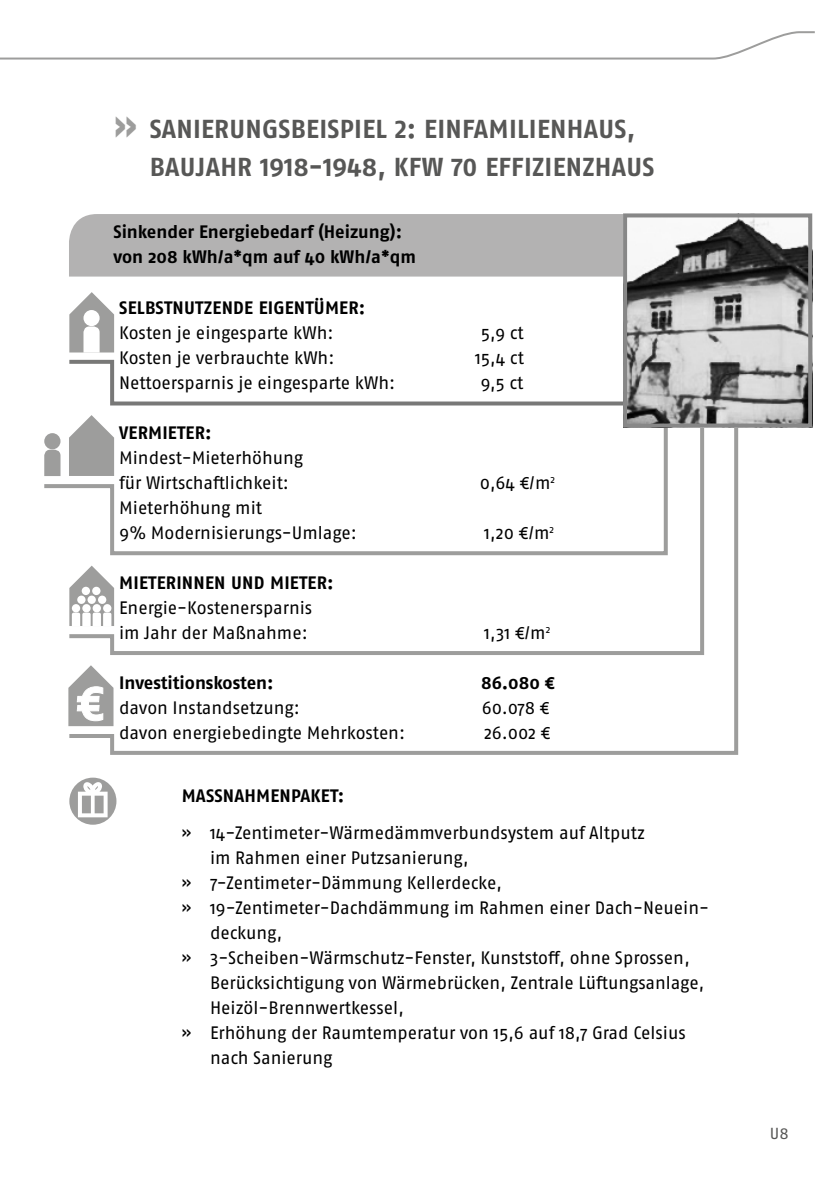
<style>
.page{position:relative;width:840px;height:1191px;background:#fff}
.page>*{position:absolute;margin:0;border:0;box-sizing:border-box;transform-origin:0 0}
.t1{font:700 26px/37.4px "Fago OT";letter-spacing:.01em;color:#575756}
.t2{font:18px/25px "Fago OT";letter-spacing:-.005em;color:#000}
.t3{font:700 18px/25px "Fago OT";color:#000}
.t4{font:16px "Fago OT";color:#575756}
.s1{font-size:40px;color:#9d9d9c}
</style>
<div class="page">
<svg style="left:0;top:31px;width:815px;height:29px"></svg>
<div style="left:69px;top:214px;width:553px;height:62px;background:#b3b2b2"></div>
<svg style="left:69px;top:777px;width:47px;height:47px"></svg>
<svg style="left:78px;top:782px;width:29px;height:35px"></svg>
<svg style="left:69px;top:292px;width:45px;height:60px"></svg>
<svg style="left:89px;top:415px;width:6px;height:3px"></svg>
<svg style="left:69px;top:359px;width:553px;height:47px"></svg>
<svg style="left:44px;top:433px;width:21px;height:56px"></svg>
<svg style="left:65px;top:422px;width:674px;height:333px"></svg>
<img style="left:627px;top:218px;width:179px;height:204px">
<div style="left:622px;top:213px;width:189px;height:214px;border:4px solid #878787"></div>
<svg style="left:68px;top:665px;width:45px;height:61px"></svg>
<h1 class="t1" style="left:150px;top:111px;width:506px;text-indent:-36px"><span class="s1">»</span> SANIERUNGSBEISPIEL 2: EINFAMILIENHAUS,<br>BAUJAHR 1918-1948, KFW 70 EFFIZIENZHAUS</h1>
<p class="t3" style="left:113px;top:220px;width:304px">SINKENDER ENERGIEBEDARF (HEIZUNG):<br>VON 208 KWH/A*QM AUF 40 KWH/A*QM</p>
<p class="t3" style="left:119px;top:295px;width:28px">SELBSTNUTZ</p>
<p class="t3" style="left:212px;top:295px;width:154px">ENDE EIG ENTÜMER:</p>
<p class="t2" style="left:119px;top:320px;width:216px">Kosten je eingesparte kWh:</p>
<p class="t2" style="left:480px;top:320px;width:45px">5,9 ct</p>
<p class="t2" style="left:119px;top:345px;width:217px">Kosten je verbrauchte kWh:</p>
<p class="t2" style="left:475px;top:345px;width:50px">15,4 ct</p>
<p class="t2" style="left:119px;top:370px;width:277px">Nettoersparnis je eingesparte kWh:</p>
<p class="t2" style="left:480px;top:370px;width:44px">9,5 ct</p>
<p class="t3" style="left:119px;top:420px;width:94px">VERMI ETER:</p>
<p class="t2" style="left:119px;top:445px;width:185px">Mindest-Mieterhöhung für Wirtschaftlichkeit:</p>
<p class="t2" style="left:479px;top:470px;width:77px">0,64 €/m<sup>2</sup></p>
<p class="t2" style="left:119px;top:495px;width:239px">Mieterhöhung mit<br>9% Modernisierungs-U mlage:</p>
<p class="t3" style="left:119px;top:570px;width:57px">MI ETERINN</p>
<p class="t3" style="left:205px;top:570px;width:38px">EN UND</p>
<p class="t3" style="left:270px;top:570px;width:65px">MI ETER:</p>
<p class="t2" style="left:119px;top:595px;width:194px">Energie-Kostenersparnis im Jahr der Maßnahme:</p>
<p class="t2" style="left:484px;top:520px;width:71px">1,20 €/m<sup>2</sup></p>
<p class="t2" style="left:484px;top:620px;width:68px">1,31 €/m<sup>2</sup></p>
<p class="t3" style="left:119px;top:670px;width:156px">I NVESTITIONSKOSTEN:</p>
<p class="t3" style="left:481px;top:670px;width:75px">86.080 €</p>
<p class="t2" style="left:119px;top:695px;width:182px">davon Instandsetzung:</p>
<p class="t2" style="left:481px;top:695px;width:69px">60.078 €</p>
<p class="t2" style="left:119px;top:720px;width:287px">davon energiebedingte Mehrkosten:</p>
<p class="t2" style="left:483px;top:720px;width:68px">26.002 €</p>
<p class="t3" style="left:182px;top:783px;width:164px">MASSNAHMENPAKET:</p>
<p class="t2" style="left:181px;top:820px;width:464px">» 14-Zentimeter-Wärmedämmverbundsystem auf Altputz</p>
<p class="t2" style="left:210px;top:845px;width:260px">im Rahmen einer Putzsanierung,</p>
<p class="t2" style="left:181px;top:870px;width:322px">» 7-Zentimeter-Dämmung Kellerdecke,</p>
<p class="t2" style="left:181px;top:895px;width:525px">» 19-Zentimeter-Dachdämmung im Rahmen einer Dach-Neuein-</p>
<p class="t2" style="left:210px;top:920px;width:74px">deckung,</p>
<p class="t2" style="left:181px;top:945px;width:509px">» 3-Scheiben-Wärmschutz-Fenster, Kunststoff, ohne Sprossen,</p>
<p class="t2" style="left:210px;top:970px;width:495px">Berücksichtigung von Wärmebrücken, Zentrale Lüftungsanlage,</p>
<p class="t2" style="left:210px;top:995px;width:195px">Heizöl-Brennwertkessel,</p>
<p class="t2" style="left:181px;top:1020px;width:505px">» Erhöhung der Raumtemperatur von 15,6 auf 18,7 Grad Celsius</p>
<p class="t2" style="left:210px;top:1045px;width:124px">nach Sanierung</p>
<p class="t4" style="left:769px;top:1123px;width:20px">u8</p>
</div>
